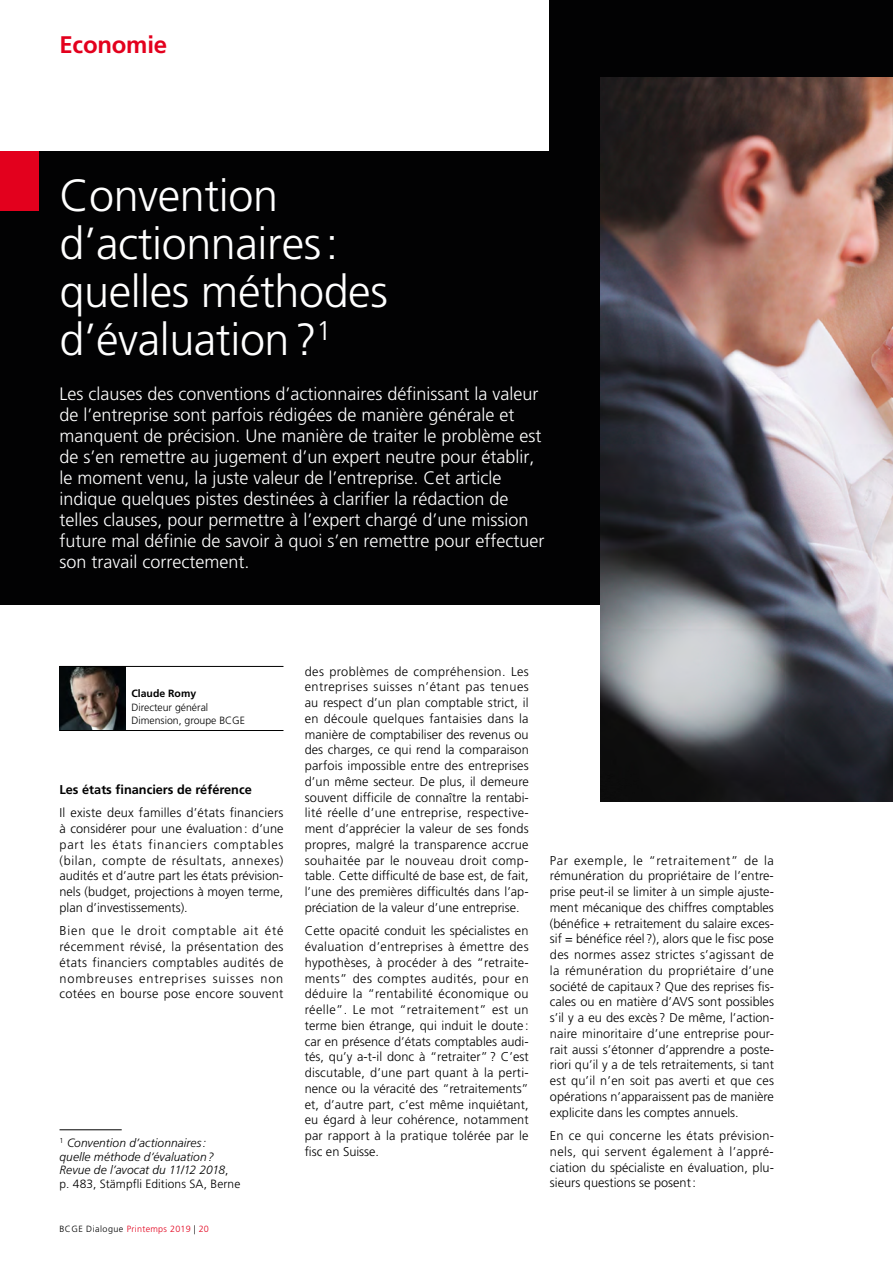
<style>
.page{position:relative;width:893px;height:1263px;background:#fff}
.page>*{position:absolute;margin:0;border:0;box-sizing:border-box;transform-origin:0 0}
.t1{font:300 45px/48px "Frutiger LT Std";letter-spacing:-.01em;color:#fff}
.t2{font:700 24px "Frutiger LT Std";letter-spacing:-.01em;color:#e3001d}
.t3{font:300 18px/21px "Frutiger LT Std";color:#fff}
.t4{font:300 12.75px/15.8px "Frutiger LT Std";color:#000;text-align:justify}
.t5{font:700 12.75px "Frutiger LT Std";color:#000}
.t6{font:italic 300 12px/13.5px "Frutiger LT Std";letter-spacing:.005em;color:#000}
.t7{font:300 10.5px/13.5px "Frutiger LT Std";color:#000}
.t8{font:700 10.5px "Frutiger LT Std";color:#000}
.t9{font:300 9px "Frutiger LT Std";letter-spacing:.03em;color:#e3001d}
.s1{font-style:normal}
.s2{color:#000}
</style>
<div class="page">
<div style="left:0;top:151px;width:774px;height:454px;background:#020203"></div>
<div style="left:550px;top:0;width:343px;height:581px;background:#020203"></div>
<img style="left:600px;top:77px;width:293px;height:725px">
<div style="left:0;top:151px;width:38px;height:60px;background:#e3001d"></div>
<img style="left:60px;top:667px;width:66px;height:63px">
<hr style="left:60px;top:666px;width:223px;height:1px;background:#000">
<hr style="left:60px;top:730px;width:223px;height:1px;background:#000">
<hr style="left:60px;top:1129px;width:62px;height:1px;background:#000">
<h2 class="t2" style="left:60px;top:31px;width:109px">Economie</h2>
<h1 class="t1" style="left:60px;top:172px;width:330px">Convention d’actionnaires: quelles méthodes d’évaluation?<sup>1</sup></h1>
<p class="t3" style="left:60px;top:383px;width:487px">Les clauses des conventions d’actionnaires définissant la valeur de l’entreprise sont parfois rédigées de manière générale et manquent de précision. Une manière de traiter le problème est de s’en remettre au jugement d’un expert neutre pour établir, le moment venu, la juste valeur de l’entreprise. Cet article indique quelques pistes destinées à clarifier la rédaction de telles clauses, pour permettre à l’expert chargé d’une mission future mal définie de savoir à quoi s’en remettre pour effectuer son travail correctement.</p>
<p class="t8" style="left:131px;top:688px;width:66px">Claude Romy</p>
<p class="t7" style="left:131px;top:701px;width:115px">Directeur général<br>Dimension, groupe BCGE</p>
<p class="t5" style="left:60px;top:782px;width:194px">Les états financiers de référence</p>
<p class="t4" style="left:60px;top:805px;width:225px">Il existe deux familles d’états financiers à considérer pour une évaluation: d’une part les états financiers comptables (bilan, compte de résultats, annexes) audités et d’autre part les états prévision&shy;nels (budget, projections à moyen terme, plan d’investissements).</p>
<p class="t4" style="left:60px;top:923px;width:226px">Bien que le droit comptable ait été récemment révisé, la présentation des états financiers comptables audités de nombreuses entreprises suisses non cotées en bourse pose encore souvent</p>
<p class="t6" style="left:60px;top:1136px;width:182px"><sup>1</sup> Convention d’actionnaires:<br>quelle méthode d’évaluation?<br>Revue de l’avocat du 11/12 2018<span class="s1">, p. 483, Stämpfli Editions SA, Berne</span></p>
<p class="t9" style="left:60px;top:1224px;width:151px"><span class="s2">BCGE Dialogue</span> Printemps 2019 <span class="s2">|</span> 20</p>
<p class="t4" style="left:305px;top:663px;width:226px">des problèmes de compréhension. Les entreprises suisses n’étant pas tenues au respect d’un plan comptable strict, il en découle quelques fantaisies dans la manière de comptabiliser des revenus ou des charges, ce qui rend la comparaison parfois impossible entre des entreprises d’un même secteur. De plus, il demeure souvent difficile de connaître la rentabi&shy;lité réelle d’une entreprise, respective&shy;ment d’apprécier la valeur de ses fonds propres, malgré la transparence accrue souhaitée par le nouveau droit comp&shy;table. Cette difficulté de base est, de fait, l’une des premières difficultés dans l’ap&shy;préciation de la valeur d’une entreprise.</p>
<p class="t4" style="left:305px;top:923px;width:226px">Cette opacité conduit les spécialistes en évaluation d’entreprises à émettre des hypothèses, à procéder à des “retraite&shy;ments” des comptes audités, pour en déduire la “rentabilité économique ou réelle”. Le mot “retraitement” est un terme bien étrange, qui induit le doute : car en présence d’états comptables audi&shy;tés, qu’y a-t-il donc à “retraiter”? C’est discutable, d’une part quant à la perti&shy;nence ou la véracité des “retraitements” et, d’autre part, c’est même inquiétant, eu égard à leur cohérence, notamment par rapport à la pratique tolérée par le fisc en Suisse.</p>
<p class="t4" style="left:550px;top:852px;width:226px">Par exemple, le “retraitement” de la rémunération du propriétaire de l’entre&shy;prise peut-il se limiter à un simple ajuste&shy;ment mécanique des chiffres comptables (bénéfice + retraitement du salaire exces&shy;sif = bénéfice réel?), alors que le fisc pose des normes assez strictes s’agissant de la rémunération du propriétaire d’une société de capitaux? Que des reprises fis&shy;cales ou en matière d’AVS sont possibles s’il y a eu des excès? De même, l’action&shy;naire minoritaire d’une entreprise pour&shy;rait aussi s’étonner d’apprendre a poste&shy;riori qu’il y a de tels retraitements, si tant est qu’il n’en soit pas averti et que ces opérations n’apparaissent pas de manière explicite dans les comptes annuels.</p>
<p class="t4" style="left:550px;top:1128px;width:225px">En ce qui concerne les états prévision&shy;nels, qui servent également à l’appré&shy;ciation du spécialiste en évaluation, plu&shy;sieurs questions se posent:</p>
</div>
